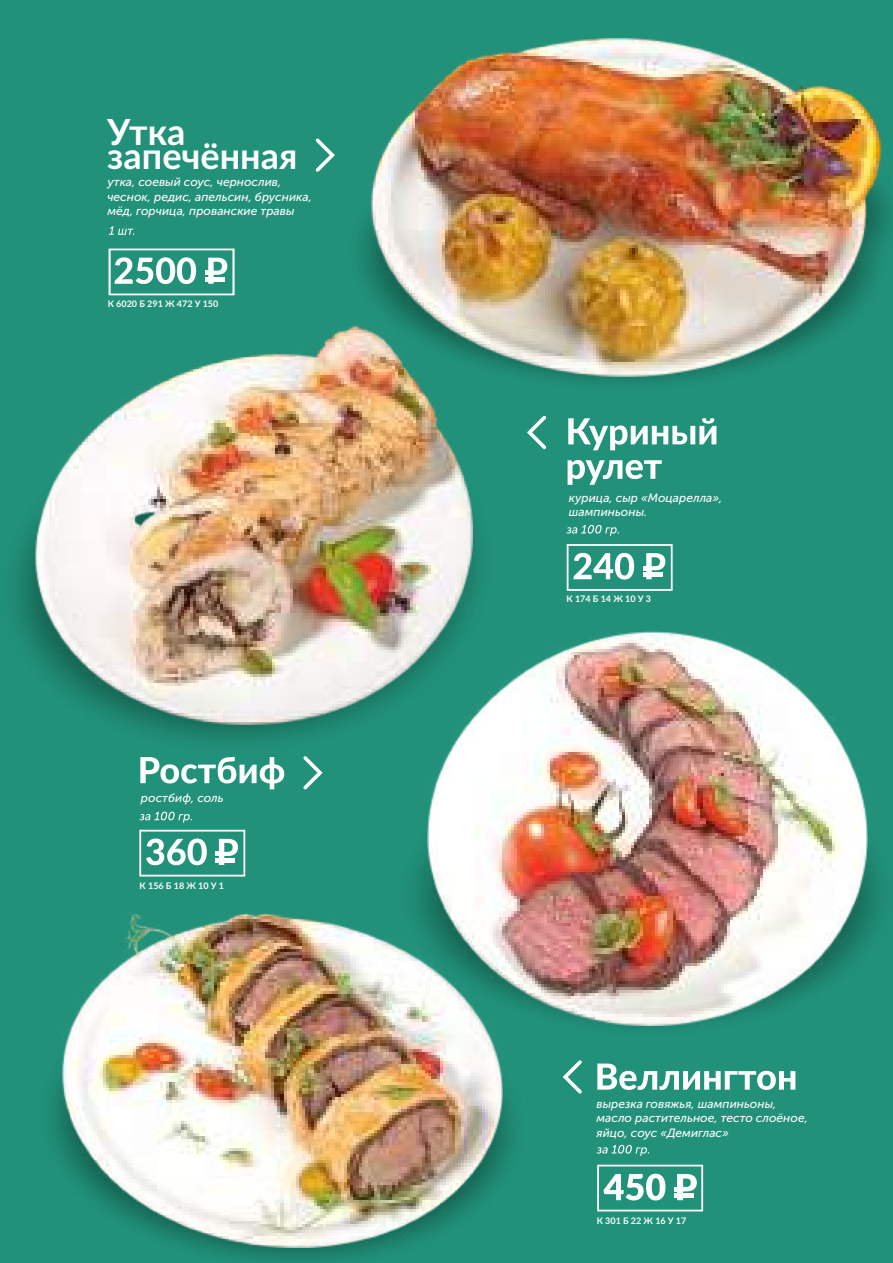
<style>
.page{position:relative;width:893px;height:1263px;background:#22917a}
.page>*{position:absolute;margin:0;border:0;box-sizing:border-box;transform-origin:0 0}
.t1{font:700 36px "Lato";color:#fdfdfd}
.t2{font:italic 12px/14.4px "Museo Sans Cyrl 500";color:#fdfdfd}
.t3{font:700 9px "Lato";letter-spacing:.24em;color:#fdfdfd}
.t4{font:700 9px "Lato";color:#fdfdfd}
.t5{font:700 9px "Lato";letter-spacing:.245em;color:#fdfdfd}
</style>
<div class="page">
<svg style="left:316px;top:138px;width:3px;height:34px"></svg>
<svg style="left:303px;top:780px;width:13px;height:9px"></svg>
<svg style="left:563px;top:1060px;width:19px;height:34px"></svg>
<svg style="left:534px;top:416px;width:12px;height:33px"></svg>
<img style="left:319px;top:139px;width:570px;height:242px">
<img style="left:370px;top:38px;width:511px;height:339px">
<svg style="left:109px;top:226px;width:25px;height:9px"></svg>
<svg style="left:109px;top:249px;width:126px;height:46px"></svg>
<img style="left:16px;top:339px;width:518px;height:441px">
<img style="left:35px;top:324px;width:437px;height:400px">
<svg style="left:568px;top:418px;width:148px;height:67px"></svg>
<svg style="left:566px;top:525px;width:53px;height:11px"></svg>
<svg style="left:567px;top:544px;width:106px;height:47px"></svg>
<img style="left:368px;top:719px;width:509px;height:307px">
<img style="left:427px;top:631px;width:440px;height:394px">
<svg style="left:140px;top:757px;width:144px;height:32px"></svg>
<svg style="left:139px;top:812px;width:53px;height:11px"></svg>
<svg style="left:139px;top:830px;width:106px;height:46px"></svg>
<img style="left:54px;top:949px;width:499px;height:310px">
<img style="left:62px;top:913px;width:440px;height:334px">
<svg style="left:597px;top:1063px;width:198px;height:27px"></svg>
<svg style="left:597px;top:1145px;width:52px;height:11px"></svg>
<svg style="left:597px;top:1165px;width:106px;height:46px"></svg>
<h1 class="t1" style="left:107px;top:116px;width:80px">Утка</h1>
<h1 class="t1" style="left:107px;top:140px;width:192px">запечённая</h1>
<p class="t2" style="left:107px;top:176px;width:206px">утка, соевый соус, чернослив, чеснок, редис, апельсин, брусника, мёд, горчица, прованские травы</p>
<p class="t4" style="left:108px;top:300px;width:112px">К 6020 Б 291 Ж 472 У 150</p>
<p class="t2" style="left:141px;top:792px;width:84px">ростбиф, соль</p>
<p class="t3" style="left:140px;top:882px;width:86px">К156 Б18Ж10У1</p>
<p class="t2" style="left:569px;top:492px;width:155px">курица, сыр «Моцарелла», шампиньоны.</p>
<p class="t5" style="left:567px;top:595px;width:86px">К174Б14Ж10У 3</p>
<p class="t2" style="left:596px;top:1097px;width:213px">вырезка говяжья, шампиньоны, масло растительное, тесто слоёное, яйцо, соус «Демиглас»</p>
<p class="t3" style="left:597px;top:1216px;width:91px">К301Б22Ж16У17</p>
</div>
